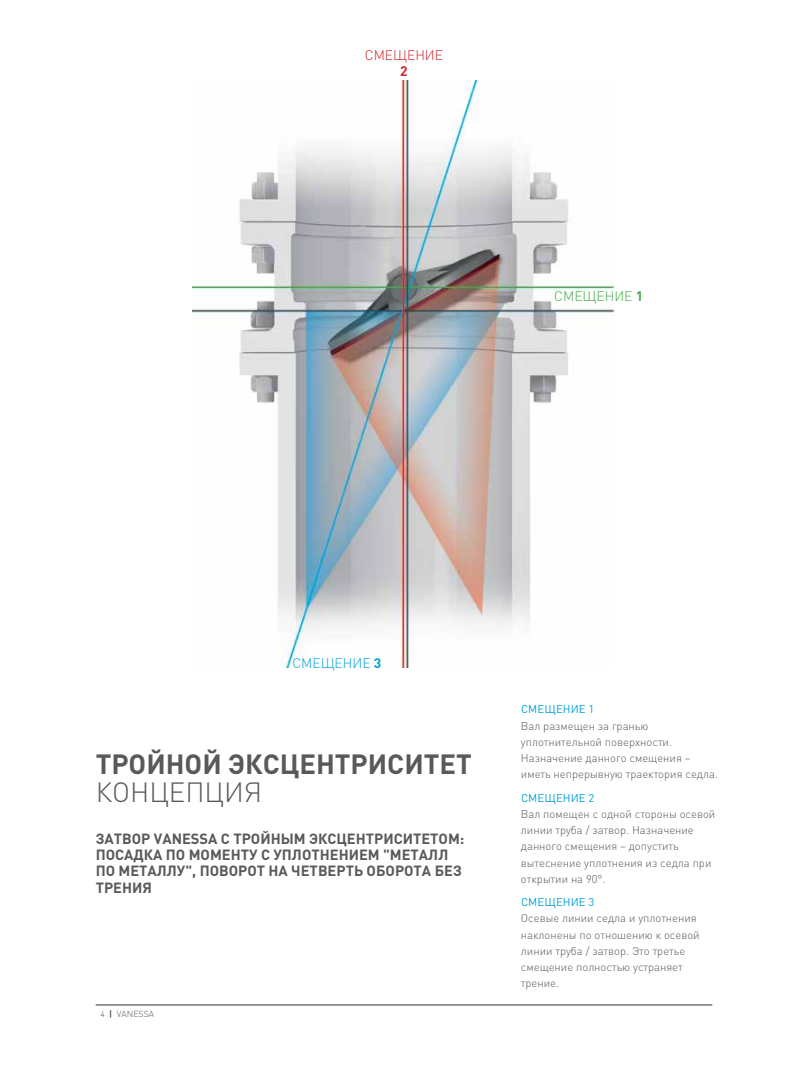
<style>
.page{position:relative;width:808px;height:1081px;background:#fff}
.page>*{position:absolute;margin:0;border:0;box-sizing:border-box;transform-origin:0 0}
.t1{font:700 27.5px "DIN Pro";color:#58595b}
.t2{font:300 27.5px "DIN Pro";color:#58595b}
.t3{font:700 14.62px/16.2px "DIN Pro";color:#58595b}
.t4{font:300 13.75px "DIN Pro";color:#41ad49}
.t5{font:300 13.75px "DIN Pro";color:#00a3d8}
.t6{font:300 13.75px "DIN Pro";color:#d2232a}
.t7{font:700 13.75px "DIN Pro";color:#d2232a}
.t8{font:300 11.25px/16.2px "DIN Pro";color:#58595b}
.t9{font:11.25px "DIN Pro";letter-spacing:.01em;color:#00a3d8}
.t10{font:300 8.75px "DIN Pro";color:#58595b}
.s1{font-weight:700}
</style>
<div class="page">
<hr style="left:96px;top:1004px;width:616px;height:1px;background:#58595b">
<img style="left:193px;top:80px;width:420px;height:587px">
<p class="t6" style="left:365px;top:45px;width:80px">СМЕЩЕНИЕ</p>
<p class="t7" style="left:400px;top:62px;width:9px">2</p>
<p class="t4" style="left:554px;top:287px;width:90px">СМЕЩЕНИЕ <span class="s1">1</span></p>
<p class="t5" style="left:292px;top:653px;width:90px">СМЕЩЕНИЕ <span class="s1">3</span></p>
<h1 class="t1" style="left:96px;top:745px;width:378px">ТРОЙНОЙ ЭКСЦЕНТРИСИТЕТ</h1>
<h1 class="t2" style="left:96px;top:773px;width:168px">КОНЦЕПЦИЯ</h1>
<p class="t3" style="left:96px;top:830px;width:370px">ЗАТВОР VANESSA С ТРОЙНЫМ ЭКСЦЕНТРИСИТЕТОМ:<br>ПОСАДКА ПО МОМЕНТУ С УПЛОТНЕНИЕМ "МЕТАЛЛ ПО МЕТАЛЛУ", ПОВОРОТ НА ЧЕТВЕРТЬ ОБОРОТА БЕЗ ТРЕНИЯ</p>
<p class="t10" style="left:100px;top:1008px;width:13px">4 <span class="s1">|</span></p>
<p class="t10" style="left:117px;top:1008px;width:39px">VANESSA</p>
<p class="t9" style="left:521px;top:701px;width:75px">СМЕЩЕНИЕ 1</p>
<p class="t8" style="left:521px;top:717px;width:199px">Вал размещен за гранью уплотнительной поверхности.<br>Назначение данного смещения – иметь непрерывную траектория седла.</p>
<p class="t9" style="left:521px;top:790px;width:75px">СМЕЩЕНИЕ 2</p>
<p class="t8" style="left:521px;top:805px;width:196px">Вал помещен с одной стороны осевой линии труба / затвор. Назначение данного смещения – допустить вытеснение уплотнения из седла при открытии на 90°.</p>
<p class="t9" style="left:521px;top:894px;width:75px">СМЕЩЕНИЕ 3</p>
<p class="t8" style="left:521px;top:910px;width:180px">Осевые линии седла и уплотнения наклонены по отношению к осевой линии труба / затвор. Это третье смещение полностью устраняет трение.</p>
</div>
